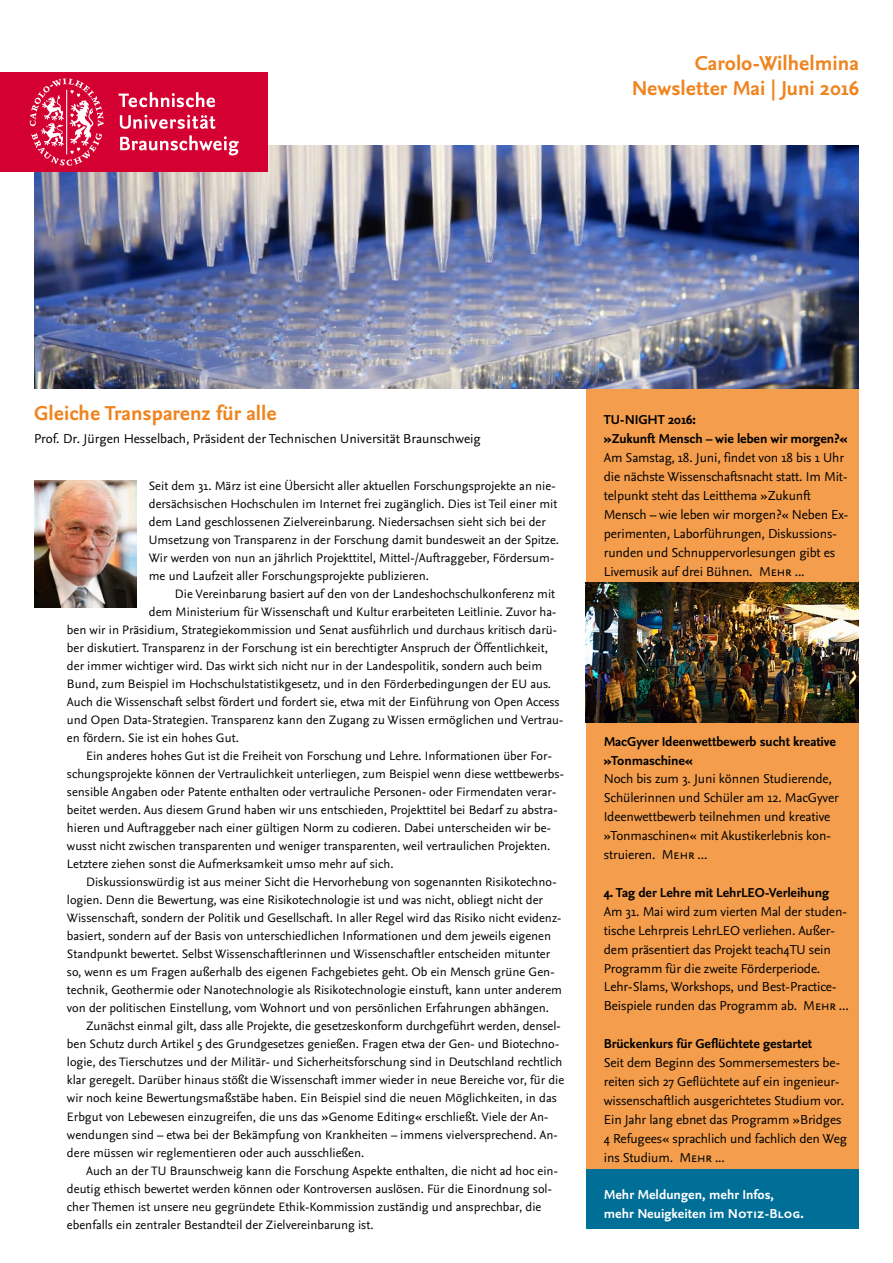
<style>
.page{position:relative;width:893px;height:1263px;background:#fff}
.page>*{position:absolute;margin:0;border:0;box-sizing:border-box;transform-origin:0 0}
.t1{font:700 21px/25.2px "Nexus Sans Pro";color:#ef841e;text-align:right}
.t2{font:13.5px/18.9px "Nexus Sans Pro";letter-spacing:-.01em;color:#000}
.t3{font:700 13.5px/18.9px "Nexus Sans Pro";letter-spacing:-.01em;color:#000}
.t4{font:700 13.5px/18.9px "Nexus Sans Pro";color:#fff}
.t5{font:12.75px/18px "Nexus Sans Pro";color:#000}
.s1{font-size:13.5px}
</style>
<div class="page">
<div style="left:587px;top:388px;width:272px;height:798px;background:#f49e4d"></div>
<div style="left:587px;top:1169px;width:272px;height:60px;background:#006f98"></div>
<img style="left:34px;top:480px;width:102px;height:127px">
<img style="left:34px;top:146px;width:825px;height:242px">
<div style="left:0;top:72px;width:268px;height:100px;background:#d40032"></div>
<svg style="left:30px;top:78px;width:74px;height:88px"></svg>
<svg style="left:119px;top:92px;width:96px;height:15px"></svg>
<svg style="left:120px;top:115px;width:95px;height:14px"></svg>
<svg style="left:120px;top:135px;width:119px;height:20px"></svg>
<img style="left:586px;top:582px;width:273px;height:140px">
<h1 class="t1" style="left:632px;top:49px;width:228px">Carolo-Wilhelmina<br>Newsletter Mai | Juni 2016</h1>
<h1 class="t1" style="left:34px;top:399px;width:244px">Gleiche Transparenz für alle</h1>
<p class="t2" style="left:34px;top:429px;width:448px">Prof. Dr. Jürgen Hesselbach, Präsident der Technischen Universität Braunschweig</p>
<p class="t5" style="left:149px;top:476px;width:412px">Seit dem 31. März ist eine Übersicht aller aktuellen Forschungsprojekte an nie&shy;dersächsischen Hochschulen im Internet frei zugänglich. Dies ist Teil einer mit dem Land geschlossenen Zielvereinbarung. Niedersachsen sieht sich bei der Umsetzung von Transparenz in der Forschung damit bundesweit an der Spitze.<br>Wir werden von nun an jährlich Projekttitel, Mittel-/Auftraggeber, Fördersum&shy;me und Laufzeit aller Forschungsprojekte publizieren.</p>
<p class="t5" style="left:175px;top:584px;width:382px">Die Vereinbarung basiert auf den von der Landeshochschulkonferenz mit</p>
<p class="t5" style="left:149px;top:602px;width:409px">dem Ministerium für Wissenschaft und Kultur erarbeiteten Leitlinie. Zuvor ha-</p>
<p class="t5" style="left:67px;top:620px;width:492px">ben wir in Präsidium, Strategiekommission und Senat ausführlich und durchaus kritisch darü-</p>
<p class="t5" style="left:67px;top:638px;width:482px">ber diskutiert. Transparenz in der Forschung ist ein berechtigter Anspruch der Öffentlichkeit,</p>
<p class="t5" style="left:67px;top:656px;width:477px">der immer wichtiger wird. Das wirkt sich nicht nur in der Landespolitik, sondern auch beim</p>
<p class="t5" style="left:67px;top:674px;width:486px">Bund, zum Beispiel im Hochschulstatistikgesetz, und in den Förderbedingungen der EU aus.</p>
<p class="t5" style="left:67px;top:692px;width:494px">Auch die Wissenschaft selbst fördert und fordert sie, etwa mit der Einführung von Open Access</p>
<p class="t5" style="left:67px;top:710px;width:498px">und Open Data-Strategien. Transparenz kann den Zugang zu Wissen ermöglichen und Vertrau-</p>
<p class="t5" style="left:67px;top:728px;width:173px">en fördern. Sie ist ein hohes Gut.</p>
<p class="t5" style="left:86px;top:746px;width:467px">Ein anderes hohes Gut ist die Freiheit von Forschung und Lehre. Informationen über For-</p>
<p class="t5" style="left:67px;top:764px;width:499px">schungsprojekte können der Vertraulichkeit unterliegen, zum Beispiel wenn diese wettbewerbs-</p>
<p class="t5" style="left:67px;top:782px;width:491px">sensible Angaben oder Patente enthalten oder vertrauliche Personen- oder Firmendaten verar-</p>
<p class="t5" style="left:67px;top:800px;width:492px">beitet werden. Aus diesem Grund haben wir uns entschieden, Projekttitel bei Bedarf zu abstra-</p>
<p class="t5" style="left:67px;top:818px;width:486px">hieren und Auftraggeber nach einer gültigen Norm zu codieren. Dabei unterscheiden wir be-</p>
<p class="t5" style="left:67px;top:836px;width:485px">wusst nicht zwischen transparenten und weniger transparenten, weil vertraulichen Projekten.</p>
<p class="t5" style="left:67px;top:854px;width:328px">Letztere ziehen sonst die Aufmerksamkeit umso mehr auf sich.</p>
<p class="t5" style="left:86px;top:872px;width:472px">Diskussionswürdig ist aus meiner Sicht die Hervorhebung von sogenannten Risikotechno-</p>
<p class="t5" style="left:67px;top:890px;width:478px">logien. Denn die Bewertung, was eine Risikotechnologie ist und was nicht, obliegt nicht der</p>
<p class="t5" style="left:67px;top:908px;width:496px">Wissenschaft, sondern der Politik und Gesellschaft. In aller Regel wird das Risiko nicht evidenz-</p>
<p class="t5" style="left:67px;top:926px;width:486px">basiert, sondern auf der Basis von unterschiedlichen Informationen und dem jeweils eigenen</p>
<p class="t5" style="left:67px;top:944px;width:485px">Standpunkt bewertet. Selbst Wissenschaftlerinnen und Wissenschaftler entscheiden mitunter</p>
<p class="t5" style="left:67px;top:962px;width:489px">so, wenn es um Fragen außerhalb des eigenen Fachgebietes geht. Ob ein Mensch grüne Gen-</p>
<p class="t5" style="left:67px;top:980px;width:497px">technik, Geothermie oder Nanotechnologie als Risikotechnologie einstuft, kann unter anderem</p>
<p class="t5" style="left:67px;top:998px;width:484px">von der politischen Einstellung, vom Wohnort und von persönlichen Erfahrungen abhängen.</p>
<p class="t5" style="left:86px;top:1016px;width:476px">Zunächst einmal gilt, dass alle Projekte, die gesetzeskonform durchgeführt werden, densel-</p>
<p class="t5" style="left:67px;top:1034px;width:494px">ben Schutz durch Artikel 5 des Grundgesetzes genießen. Fragen etwa der Gen- und Biotechno-</p>
<p class="t5" style="left:67px;top:1052px;width:497px">logie, des Tierschutzes und der Militär- und Sicherheitsforschung sind in Deutschland rechtlich</p>
<p class="t5" style="left:67px;top:1070px;width:499px">klar geregelt. Darüber hinaus stößt die Wissenschaft immer wieder in neue Bereiche vor, für die</p>
<p class="t5" style="left:67px;top:1088px;width:491px">wir noch keine Bewertungsmaßstäbe haben. Ein Beispiel sind die neuen Möglichkeiten, in das</p>
<p class="t5" style="left:67px;top:1107px;width:483px">Erbgut von Lebewesen einzugreifen, die uns das <span class="s1">»</span>Genome Editing<span class="s1">«</span> erschließt. Viele der An-</p>
<p class="t5" style="left:67px;top:1125px;width:492px">wendungen sind – etwa bei der Bekämpfung von Krankheiten – immens vielversprechend. An-</p>
<p class="t5" style="left:67px;top:1143px;width:299px">dere müssen wir reglementieren oder auch ausschließen.</p>
<p class="t5" style="left:86px;top:1161px;width:473px">Auch an der TU Braunschweig kann die Forschung Aspekte enthalten, die nicht ad hoc ein-</p>
<p class="t5" style="left:67px;top:1179px;width:487px">deutig ethisch bewertet werden können oder Kontroversen auslösen. Für die Einordnung sol-</p>
<p class="t5" style="left:67px;top:1197px;width:476px">cher Themen ist unsere neu gegründete Ethik-Kommission zuständig und ansprechbar, die</p>
<p class="t5" style="left:67px;top:1215px;width:308px">ebenfalls ein zentraler Bestandteil der Zielvereinbarung ist.</p>
<p class="t3" style="left:604px;top:410px;width:245px">TU-NIGHT 2016:<br>»Zukunft Mensch – wie leben wir morgen?«</p>
<p class="t2" style="left:604px;top:447px;width:246px">Am Samstag, 18. Juni, findet von 18 bis 1 Uhr die nächste Wissenschaftsnacht statt. Im Mit&shy;telpunkt steht das Leitthema »Zukunft Mensch – wie leben wir morgen?« Neben Ex&shy;perimenten, Laborführungen, Diskussions&shy;runden und Schnuppervorlesungen gibt es Livemusik auf drei Bühnen. Mehr ...</p>
<p class="t3" style="left:604px;top:731px;width:234px">MacGyver Ideenwettbewerb sucht kreative »Tonmaschine«</p>
<p class="t2" style="left:604px;top:769px;width:236px">Noch bis zum 3. Juni können Studierende, Schülerinnen und Schüler am 12. MacGyver Ideenwettbewerb teilnehmen und kreative »Tonmaschinen« mit Akustikerlebnis kon&shy;struieren. Mehr ...</p>
<p class="t3" style="left:604px;top:882px;width:227px">4. Tag der Lehre mit LehrLEO-Verleihung</p>
<p class="t2" style="left:604px;top:901px;width:246px">Am 31. Mai wird zum vierten Mal der studen&shy;tische Lehrpreis LehrLEO verliehen. Außer&shy;dem präsentiert das Projekt teach4TU sein Programm für die zweite Förderperiode.<br>Lehr-Slams, Workshops, und Best-Practice-Beispiele runden das Programm ab. Mehr ...</p>
<p class="t3" style="left:604px;top:1033px;width:210px">Brückenkurs für Geflüchtete gestartet</p>
<p class="t2" style="left:604px;top:1052px;width:245px">Seit dem Beginn des Sommersemesters be&shy;reiten sich 27 Geflüchtete auf ein ingenieur&shy;wissenschaftlich ausgerichtetes Studium vor.<br>Ein Jahr lang ebnet das Programm »Bridges 4 Refugees« sprachlich und fachlich den Weg ins Studium. Mehr ...</p>
<p class="t4" style="left:604px;top:1185px;width:202px">Mehr Meldungen, mehr Infos, mehr Neuigkeiten im Notiz-Blog.</p>
</div>
